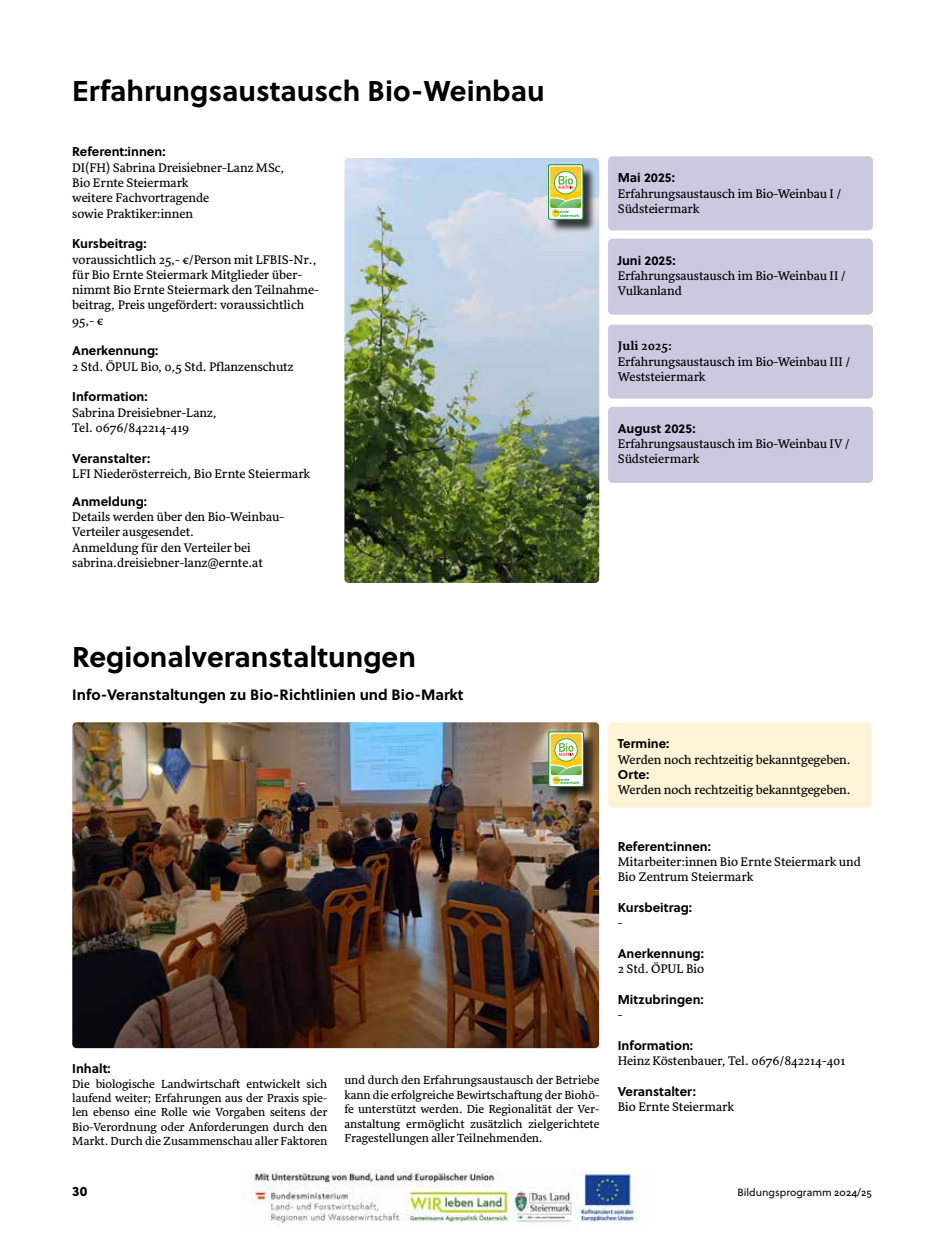
<style>
.page{position:relative;width:944px;height:1251px;background:#fff}
.page>*{position:absolute;margin:0;border:0;box-sizing:border-box;transform-origin:0 0}
.t1{font:700 28.5px "Soleil";color:#000}
.t2{font:700 15px "Soleil";color:#000}
.t3{font:13.5px "Soleil Xb";color:#000}
.t4{font:12.75px/15.3px "Sirba";color:#000}
.t5{font:700 12.75px "Soleil";color:#000}
.t6{font:700 12.75px "Sirba";color:#000}
.t7{font:12px/14.4px "Sirba";color:#000;text-align:justify}
.t8{font:10.5px "Soleil";color:#000}
.t9{font:4.05px/3.3px "DIN Mittelschrift";color:#0a8e2d}
</style>
<div class="page">
<img style="left:242px;top:1170px;width:397px;height:55px">
<div style="left:608px;top:722px;width:264px;height:85px;background:#fff3d7;border-radius:4px"></div>
<img style="left:72px;top:722px;width:527px;height:325px">
<div style="left:550px;top:733px;width:47px;height:67px;background:#000;opacity:.75"></div>
<div style="left:549px;top:731px;width:34px;height:55px;border:1px solid #0a8e2d;border-radius:2px"></div>
<svg style="left:551px;top:733px;width:31px;height:51px"></svg>
<div style="left:608px;top:156px;width:265px;height:74px;background:#cac9df;border-radius:4px"></div>
<div style="left:608px;top:324px;width:265px;height:74px;background:#cac9df;border-radius:4px"></div>
<div style="left:608px;top:238px;width:265px;height:76px;background:#cac9df;border-radius:4px"></div>
<div style="left:608px;top:407px;width:265px;height:76px;background:#cac9df;border-radius:4px"></div>
<img style="left:344px;top:158px;width:255px;height:425px">
<div style="left:550px;top:166px;width:47px;height:67px;background:#000;opacity:.75"></div>
<div style="left:548px;top:165px;width:35px;height:54px;border:1px solid #0a8e2d;border-radius:2px"></div>
<svg style="left:550px;top:166px;width:31px;height:51px"></svg>
<h1 class="t1" style="left:72px;top:72px;width:474px">Erfahrungsaustausch Bio-Weinbau</h1>
<p class="t5" style="left:72px;top:143px;width:95px">Referent:innen:</p>
<p class="t4" style="left:72px;top:160px;width:214px">DI(FH) Sabrina Dreisiebner-Lanz MSc,<br>Bio Ernte Steiermark<br>weitere Fachvortragende<br>sowie Praktiker:innen</p>
<p class="t5" style="left:72px;top:235px;width:76px">Kursbeitrag:</p>
<p class="t4" style="left:72px;top:252px;width:248px">voraussichtlich 25,- €/Person mit LFBIS-Nr., für Bio Ernte Steiermark Mitglieder über&shy;nimmt Bio Ernte Steiermark den Teilnahme&shy;beitrag, Preis ungefördert: voraussichtlich 95,- €</p>
<p class="t5" style="left:72px;top:342px;width:88px">Anerkennung:</p>
<p class="t4" style="left:72px;top:359px;width:223px">2 Std. ÖPUL Bio, 0,5 Std. Pflanzenschutz</p>
<p class="t5" style="left:72px;top:388px;width:77px">Information:</p>
<p class="t4" style="left:72px;top:405px;width:146px">Sabrina Dreisiebner-Lanz,<br>Tel. 0676/842214-419</p>
<p class="t5" style="left:72px;top:449px;width:80px">Veranstalter:</p>
<p class="t4" style="left:72px;top:466px;width:239px">LFI Niederösterreich, Bio Ernte Steiermark</p>
<p class="t5" style="left:72px;top:493px;width:76px">Anmeldung:</p>
<p class="t4" style="left:72px;top:509px;width:213px">Details werden über den Bio-Weinbau-Verteiler ausgesendet.<br>Anmeldung für den Verteiler bei sabrina.dreisiebner-lanz@ernte.at</p>
<p class="t9" style="left:560px;top:210px;width:21px;text-indent:-6px">bio ernte steiermark</p>
<p class="t5" style="left:618px;top:169px;width:59px">Mai 2025:</p>
<p class="t4" style="left:618px;top:186px;width:225px">Erfahrungsaustausch im Bio-Weinbau I /<br>Südsteiermark</p>
<p class="t5" style="left:618px;top:252px;width:59px">Juni 2025:</p>
<p class="t4" style="left:618px;top:268px;width:230px">Erfahrungsaustausch im Bio-Weinbau II /<br>Vulkanland</p>
<p class="t6" style="left:618px;top:336px;width:56px">Juli 2025:</p>
<p class="t4" style="left:618px;top:354px;width:234px">Erfahrungsaustausch im Bio-Weinbau III /<br>Weststeiermark</p>
<p class="t5" style="left:618px;top:420px;width:79px">August 2025:</p>
<p class="t4" style="left:618px;top:436px;width:234px">Erfahrungsaustausch im Bio-Weinbau IV /<br>Südsteiermark</p>
<h1 class="t1" style="left:72px;top:637px;width:345px">Regionalveranstaltungen</h1>
<p class="t2" style="left:72px;top:684px;width:393px">Info-Veranstaltungen zu Bio-Richtlinien und Bio-Markt</p>
<p class="t9" style="left:561px;top:777px;width:21px;text-indent:-6px">bio ernte steiermark</p>
<p class="t5" style="left:72px;top:1060px;width:40px">Inhalt:</p>
<p class="t7" style="left:72px;top:1076px;width:257px">Die biologische Landwirtschaft entwickelt sich laufend weiter; Erfahrungen aus der Praxis spie&shy;len ebenso eine Rolle wie Vorgaben seitens der Bio-Verordnung oder Anforderungen durch den Markt. Durch die Zusammenschau aller Faktoren</p>
<p class="t7" style="left:344px;top:1073px;width:257px">und durch den Erfahrungsaustausch der Betriebe kann die erfolgreiche Bewirtschaftung der Biohö&shy;fe unterstützt werden. Die Regionalität der Ver&shy;anstaltung ermöglicht zusätzlich zielgerichtete Fragestellungen aller Teilnehmenden.</p>
<p class="t5" style="left:618px;top:735px;width:53px">Termine:</p>
<p class="t4" style="left:618px;top:752px;width:234px">Werden noch rechtzeitig bekanntgegeben.</p>
<p class="t5" style="left:618px;top:765px;width:33px">Orte:</p>
<p class="t4" style="left:618px;top:782px;width:234px">Werden noch rechtzeitig bekanntgegeben.</p>
<p class="t5" style="left:618px;top:837px;width:95px">Referent:innen:</p>
<p class="t4" style="left:618px;top:854px;width:245px">Mitarbeiter:innen Bio Ernte Steiermark und<br>Bio Zentrum Steiermark</p>
<p class="t5" style="left:618px;top:899px;width:76px">Kursbeitrag:</p>
<p class="t4" style="left:618px;top:915px;width:6px">-</p>
<p class="t5" style="left:618px;top:945px;width:88px">Anerkennung:</p>
<p class="t4" style="left:618px;top:961px;width:88px">2 Std. ÖPUL Bio</p>
<p class="t5" style="left:618px;top:990px;width:87px">Mitzubringen:</p>
<p class="t4" style="left:618px;top:1007px;width:6px">-</p>
<p class="t5" style="left:618px;top:1036px;width:77px">Information:</p>
<p class="t4" style="left:618px;top:1053px;width:229px">Heinz Köstenbauer, Tel. 0676/842214-401</p>
<p class="t5" style="left:618px;top:1082px;width:80px">Veranstalter:</p>
<p class="t4" style="left:618px;top:1099px;width:118px">Bio Ernte Steiermark</p>
<p class="t3" style="left:72px;top:1181px;width:17px">30</p>
<p class="t8" style="left:737px;top:1185px;width:136px">Bildungsprogramm 2024/25</p>
</div>
